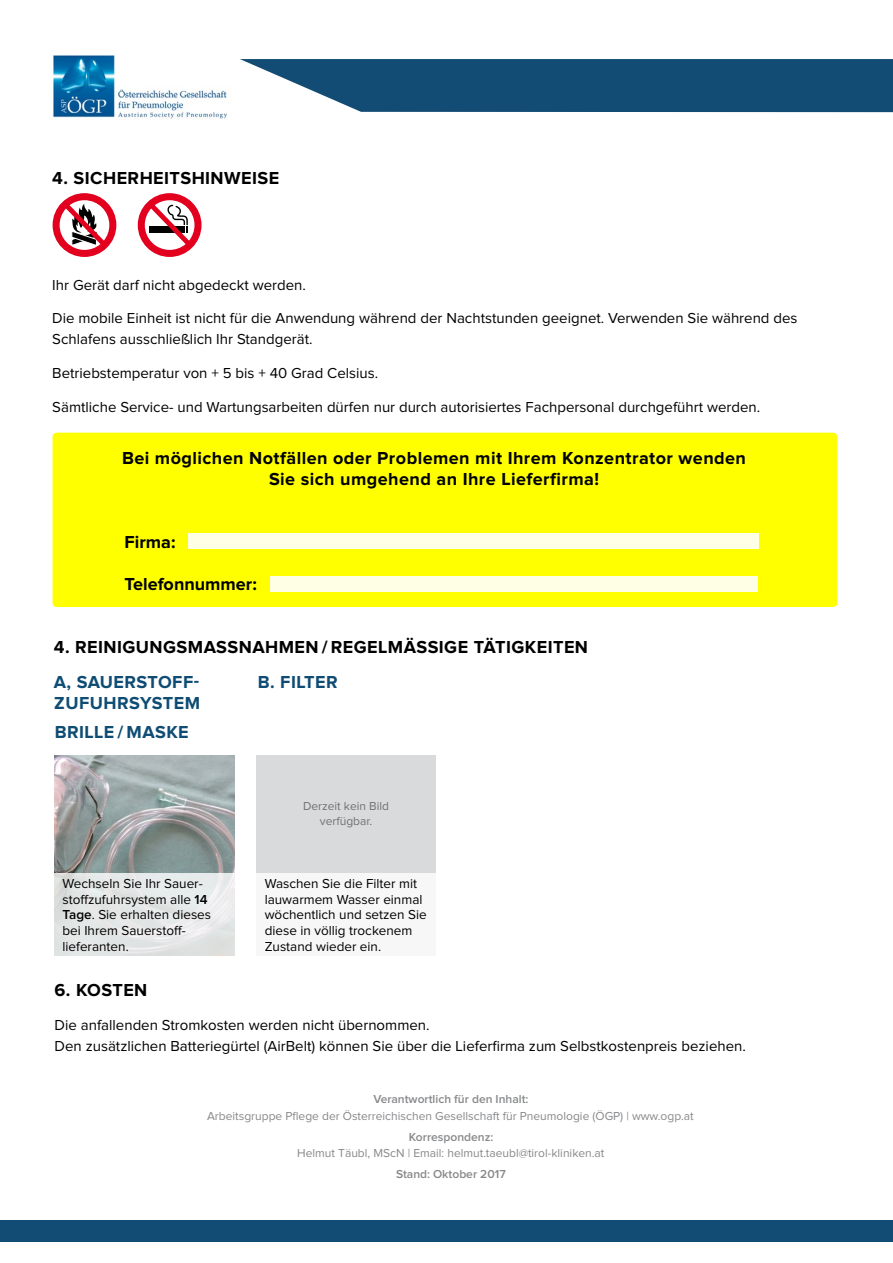
<style>
.page{position:relative;width:893px;height:1263px;background:#fff}
.page>*{position:absolute;margin:0;border:0;box-sizing:border-box;transform-origin:0 0}
.t1{font:700 18px/21px "Proxima Nova";letter-spacing:.025em;color:#000;text-align:center}
.t2{font:700 18px/21px "Proxima Nova";letter-spacing:.025em;color:#0f4c74}
.t3{font:700 18px "Proxima Nova";color:#000}
.t4{font:15px/21px "Proxima Nova";color:#000}
.t5{font:13.5px/15.8px "Proxima Nova";color:#000}
.t6{font:12px "Proxima Nova";color:#87888a}
.t7{font:600 12px "Proxima Nova";color:#87888a}
.t8{font:12px/15px "Proxima Nova";color:#707172;text-align:center}
.s1{font-weight:600}
</style>
<div class="page">
<img style="left:53px;top:55px;width:174px;height:65px">
<svg style="left:240px;top:59px;width:653px;height:53px;background:#285c81"></svg>
<div style="left:0;top:1220px;width:893px;height:21px;background:#124c74"></div>
<img style="left:54px;top:755px;width:180px;height:118px">
<div style="left:256px;top:755px;width:180px;height:200px;background:#d9dadb"></div>
<div style="left:54px;top:873px;width:180px;height:82px;background:linear-gradient(to right,#e0e4e3,#e9eaeb)"></div>
<div style="left:256px;top:873px;width:180px;height:82px;background:#f7f7f7"></div>
<svg style="left:53px;top:193px;width:63px;height:64px"></svg>
<svg style="left:138px;top:193px;width:64px;height:64px"></svg>
<div style="left:53px;top:433px;width:784px;height:174px;background:#ff0;border-radius:4px"></div>
<div style="left:188px;top:533px;width:570px;height:16px;background:#ffffe5"></div>
<div style="left:271px;top:576px;width:487px;height:16px;background:#ffffe5"></div>
<p class="t1" style="left:52px;top:169px;width:228px">4. SICHERHEITSHINWEISE</p>
<p class="t4" style="left:52px;top:275px;width:255px">Ihr Gerät darf nicht abgedeckt werden.</p>
<p class="t4" style="left:52px;top:308px;width:747px">Die mobile Einheit ist nicht für die Anwendung während der Nachtstunden geeignet. Verwenden Sie während des<br>Schlafens ausschließlich Ihr Standgerät.</p>
<p class="t4" style="left:52px;top:363px;width:327px">Betriebstemperatur von + 5 bis + 40 Grad Celsius.</p>
<p class="t4" style="left:52px;top:397px;width:709px">Sämtliche Service- und Wartungsarbeiten dürfen nur durch autorisiertes Fachpersonal durchgeführt werden.</p>
<p class="t1" style="left:122px;top:448px;width:625px">Bei möglichen Notfällen oder Problemen mit Ihrem Konzentrator wenden<br>Sie sich umgehend an Ihre Lieferfirma!</p>
<p class="t1" style="left:125px;top:532px;width:52px">Firma:</p>
<p class="t3" style="left:125px;top:576px;width:134px">Telefonnummer:</p>
<p class="t1" style="left:54px;top:637px;width:536px">4. REINIGUNGSMASSNAHMEN / REGELMÄSSIGE TÄTIGKEITEN</p>
<p class="t2" style="left:54px;top:672px;width:148px">A, SAUERSTOFF-<br>ZUFUHRSYSTEM</p>
<p class="t2" style="left:55px;top:722px;width:136px">BRILLE / MASKE</p>
<p class="t2" style="left:258px;top:672px;width:82px">B. FILTER</p>
<p class="t8" style="left:303px;top:799px;width:88px">Derzeit kein Bild verfügbar.</p>
<p class="t5" style="left:63px;top:876px;width:150px">Wechseln Sie Ihr Sauer&shy;stoffzufuhrsystem alle <span class="s1">14<br>Tage</span>. Sie erhalten dieses bei Ihrem Sauerstoff&shy;lieferanten.</p>
<p class="t5" style="left:265px;top:876px;width:163px">Waschen Sie die Filter mit lauwarmem Wasser einmal wöchentlich und setzen Sie diese in völlig trockenem<br>Zustand wieder ein.</p>
<p class="t1" style="left:55px;top:980px;width:94px">6. KOSTEN</p>
<p class="t4" style="left:55px;top:1015px;width:693px">Die anfallenden Stromkosten werden nicht übernommen.<br>Den zusätzlichen Batteriegürtel (AirBelt) können Sie über die Lieferfirma zum Selbstkostenpreis beziehen.</p>
<p class="t7" style="left:373px;top:1094px;width:156px">Verantwortlich für den Inhalt:</p>
<p class="t6" style="left:207px;top:1110px;width:488px">Arbeitsgruppe Pflege der Österreichischen Gesellschaft für Pneumologie (ÖGP) | www.ogp.at</p>
<p class="t7" style="left:409px;top:1131px;width:86px">Korrespondenz:</p>
<p class="t6" style="left:297px;top:1148px;width:309px">Helmut Täubl, MScN | Email: helmut.taeubl@tirol-kliniken.at</p>
<p class="t7" style="left:396px;top:1168px;width:111px">Stand: Oktober 2017</p>
</div>
